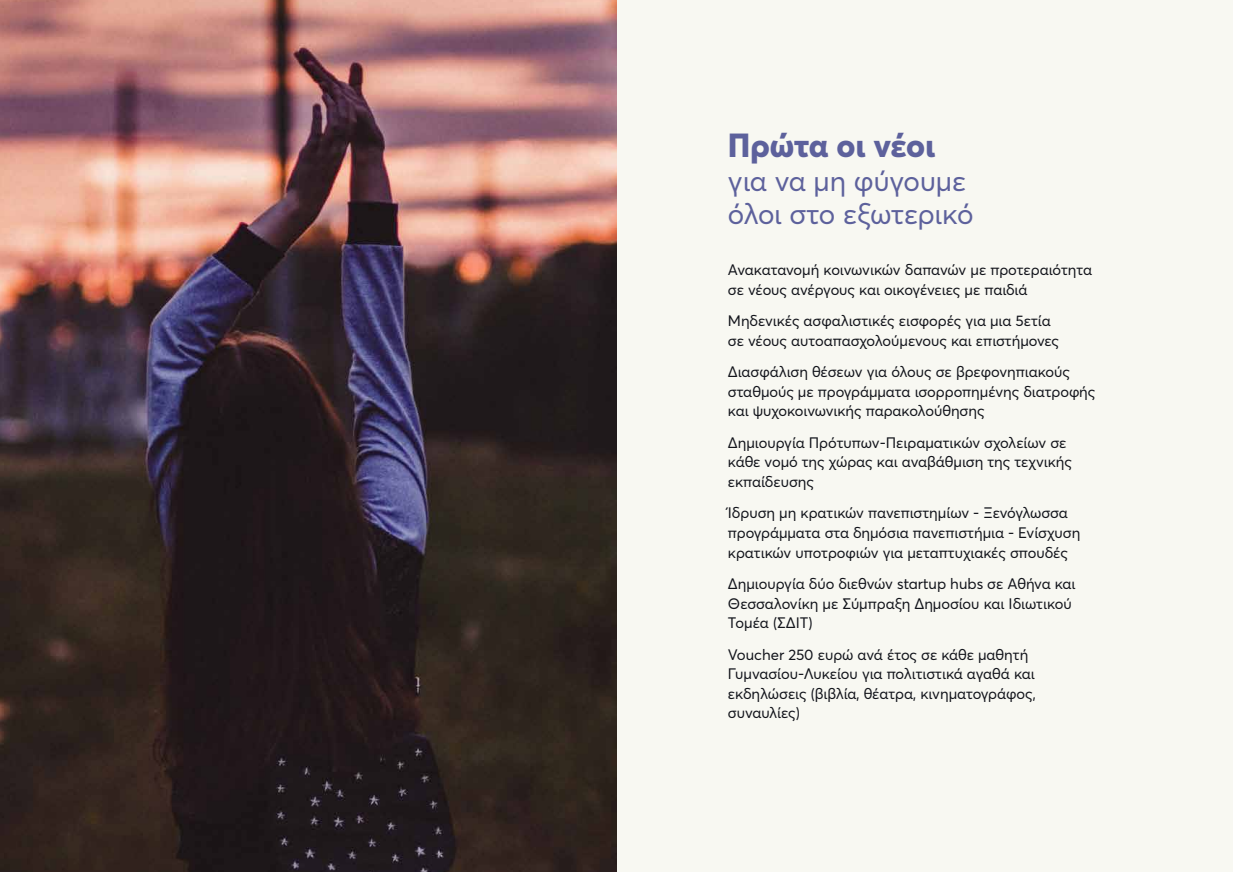
<style>
.page{position:relative;width:1233px;height:872px;background:#fff}
.page>*{position:absolute;margin:0;border:0;box-sizing:border-box;transform-origin:0 0}
.t1{font:800 33px "Averta Std PE";letter-spacing:-.01em;color:#5d619c}
.t2{font:28.5px/33px "Averta Std PE";color:#5d619c}
.t3{font:15px/19.5px "Averta Std PE";color:#12141b}
</style>
<div class="page">
<div style="left:617px;top:0;width:616px;height:872px;background:#f8f8f2"></div>
<img style="left:0;top:0;width:617px;height:872px">
<h1 class="t1" style="left:728px;top:122px;width:209px">Πρώτα οι νέοι</h1>
<h2 class="t2" style="left:728px;top:164px;width:247px">για να μη φύγουμε όλοι στο εξωτερικό</h2>
<p class="t3" style="left:728px;top:260px;width:366px">Ανακατανομή κοινωνικών δαπανών με προτεραιότητα σε νέους ανέργους και οικογένειες με παιδιά</p>
<p class="t3" style="left:728px;top:311px;width:333px">Μηδενικές ασφαλιστικές εισφορές για μια 5ετία σε νέους αυτοαπασχολούμενους και επιστήμονες</p>
<p class="t3" style="left:728px;top:362px;width:369px">Διασφάλιση θέσεων για όλους σε βρεφονηπιακούς σταθμούς με προγράμματα ισορροπημένης διατροφής και ψυχοκοινωνικής παρακολούθησης</p>
<p class="t3" style="left:728px;top:432px;width:346px">Δημιουργία Πρότυπων-Πειραματικών σχολείων σε κάθε νομό της χώρας και αναβάθμιση της τεχνικής εκπαίδευσης</p>
<p class="t3" style="left:728px;top:503px;width:354px">Ίδρυση μη κρατικών πανεπιστημίων - Ξενόγλωσσα προγράμματα στα δημόσια πανεπιστήμια - Ενίσχυση κρατικών υποτροφιών για μεταπτυχιακές σπουδές</p>
<p class="t3" style="left:728px;top:573px;width:349px">Δημιουργία δύο διεθνών startup hubs σε Αθήνα και<br>Θεσσαλονίκη με Σύμπραξη Δημοσίου και Ιδιωτικού<br>Τομέα (ΣΔΙΤ)</p>
<p class="t3" style="left:728px;top:644px;width:309px">Voucher 250 ευρώ ανά έτος σε κάθε μαθητή Γυμνασίου-Λυκείου για πολιτιστικά αγαθά και εκδηλώσεις (βιβλία, θέατρα, κινηματογράφος, συναυλίες)</p>
</div>
